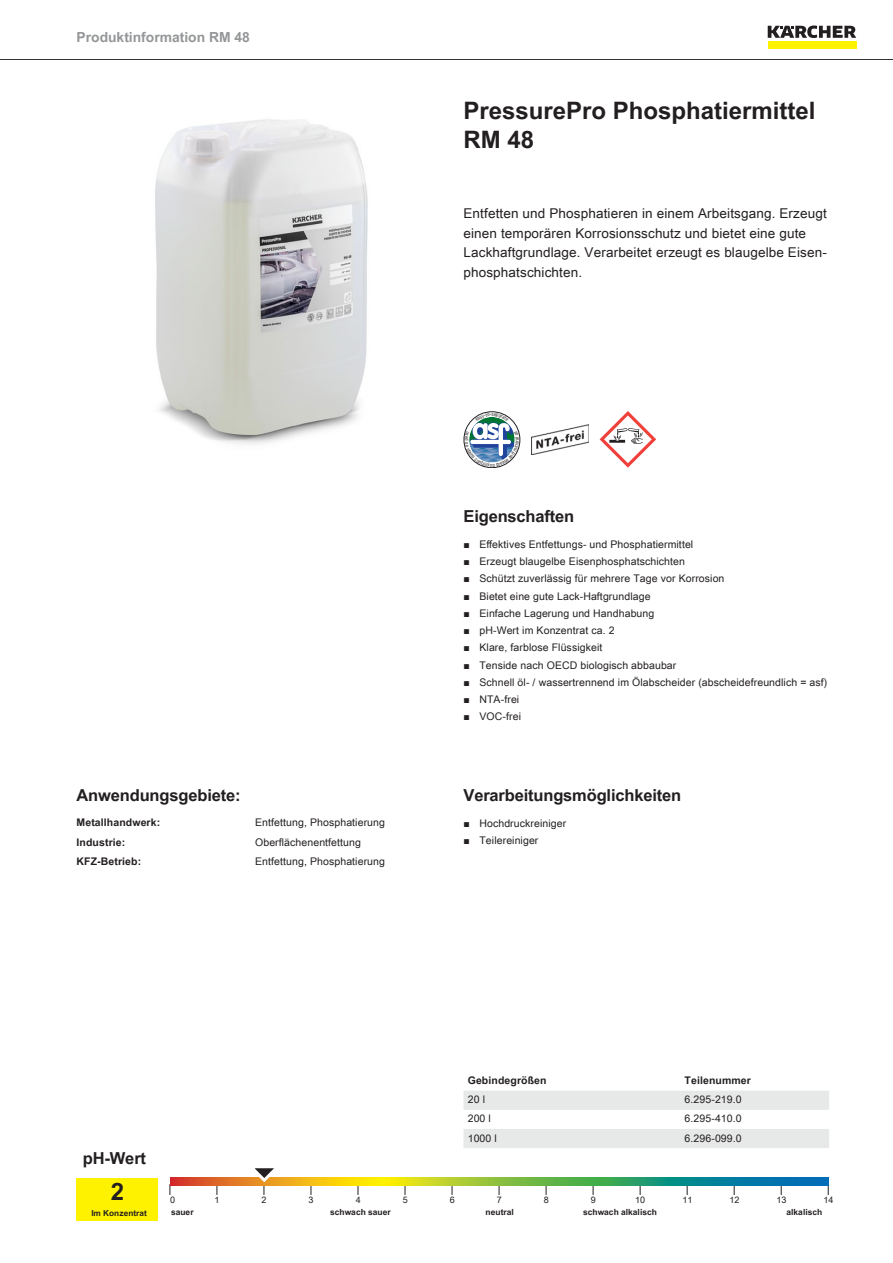
<style>
.page{position:relative;width:893px;height:1263px;background:#fff}
.page>*{position:absolute;margin:0;border:0;box-sizing:border-box;transform-origin:0 0}
.t1{font:700 24px/28.8px "Arial Unicode MS";color:#231f20}
.t2{font:700 16.5px "Arial Unicode MS";letter-spacing:-.01em;color:#231f20}
.t3{font:700 13.8px "Arial Unicode MS";color:#949698}
.t4{font:13.5px/19.5px "Arial Unicode MS";letter-spacing:.01em;color:#231f20}
.t5{font:10.5px "Arial Unicode MS";letter-spacing:.01em;color:#231f20}
.t6{font:700 10.5px "Arial Unicode MS";letter-spacing:.01em;color:#231f20}
.t7{font:9px "Arial Unicode MS";color:#231f20}
.t8{font:700 8.4px "Arial Unicode MS";color:#231f20}
.t9{font:700 8.25px "Arial Unicode MS";color:#231f20}
.s1{font-family:"Arial"}
</style>
<div class="page">
<hr style="left:0;top:59px;width:893px;height:1px;background:#231f20">
<div style="left:768px;top:42px;width:88px;height:7px;background:#fff200"></div>
<svg style="left:768px;top:26px;width:88px;height:12px"></svg>
<img style="left:155px;top:119px;width:213px;height:325px">
<img style="left:531px;top:424px;width:57px;height:30px">
<svg style="left:600px;top:411px;width:56px;height:57px"></svg>
<div style="left:77px;top:1178px;width:81px;height:42px;background:#fff200"></div>
<svg style="left:170px;top:1178px;width:658px;height:8px;background:#7ca24e"></svg>
<svg style="left:247px;top:1168px;width:38px;height:27px"></svg>
<svg style="left:463px;top:1091px;width:366px;height:57px"></svg>
<svg style="left:464px;top:412px;width:56px;height:56px"></svg>
<h3 class="t3" style="left:77px;top:27px;width:175px">Produktinformation RM 48</h3>
<h1 class="t1" style="left:463px;top:97px;width:354px">PressurePro Phosphatiermittel<br>RM 48</h1>
<p class="t4" style="left:463px;top:203px;width:365px">Entfetten und Phosphatieren in einem Arbeitsgang. Erzeugt einen temporären Korrosionsschutz und bietet eine gute Lackhaftgrundlage. Verarbeitet erzeugt es blaugelbe Eisen&shy;phosphatschichten.</p>
<h2 class="t2" style="left:77px;top:783px;width:166px">Anwendungsgebiete:</h2>
<p class="t6" style="left:77px;top:815px;width:85px">Metallhandwerk:</p>
<p class="t5" style="left:255px;top:815px;width:131px">Entfettung, Phosphatierung</p>
<p class="t6" style="left:77px;top:834px;width:50px">Industrie:</p>
<p class="t5" style="left:255px;top:834px;width:107px">Oberflächenentfettung</p>
<p class="t6" style="left:77px;top:853px;width:66px">KFZ-Betrieb:</p>
<p class="t5" style="left:255px;top:854px;width:131px">Entfettung, Phosphatierung</p>
<h2 class="t2" style="left:463px;top:504px;width:112px">Eigenschaften</h2>
<p class="t5" style="left:463px;top:536px;width:231px"><span class="s1">■</span> Effektives Entfettungs- und Phosphatiermittel</p>
<p class="t5" style="left:463px;top:554px;width:223px"><span class="s1">■</span> Erzeugt blaugelbe Eisenphosphatschichten</p>
<p class="t5" style="left:463px;top:571px;width:262px"><span class="s1">■</span> Schützt zuverlässig für mehrere Tage vor Korrosion</p>
<p class="t5" style="left:463px;top:588px;width:189px"><span class="s1">■</span> Bietet eine gute Lack-Haftgrundlage</p>
<p class="t5" style="left:463px;top:605px;width:192px"><span class="s1">■</span> Einfache Lagerung und Handhabung</p>
<p class="t5" style="left:463px;top:623px;width:153px"><span class="s1">■</span> pH-Wert im Konzentrat ca. 2</p>
<p class="t5" style="left:463px;top:640px;width:140px"><span class="s1">■</span> Klare, farblose Flüssigkeit</p>
<p class="t5" style="left:463px;top:657px;width:214px"><span class="s1">■</span> Tenside nach OECD biologisch abbaubar</p>
<p class="t5" style="left:463px;top:674px;width:365px"><span class="s1">■</span> Schnell öl- / wassertrennend im Ölabscheider (abscheidefreundlich = asf)</p>
<p class="t5" style="left:463px;top:692px;width:57px"><span class="s1">■</span> NTA-frei</p>
<p class="t5" style="left:463px;top:709px;width:59px"><span class="s1">■</span> VOC-frei</p>
<h2 class="t2" style="left:463px;top:783px;width:219px">Verarbeitungsmöglichkeiten</h2>
<p class="t5" style="left:463px;top:815px;width:104px"><span class="s1">■</span> Hochdruckreiniger</p>
<p class="t5" style="left:463px;top:832px;width:76px"><span class="s1">■</span> Teilereiniger</p>
<p class="t6" style="left:468px;top:1073px;width:80px">Gebindegrößen</p>
<p class="t6" style="left:685px;top:1073px;width:68px">Teilenummer</p>
<p class="t5" style="left:468px;top:1092px;width:19px">20 l</p>
<p class="t5" style="left:685px;top:1092px;width:59px">6.295-219.0</p>
<p class="t5" style="left:468px;top:1111px;width:25px">200 l</p>
<p class="t5" style="left:685px;top:1111px;width:59px">6.295-410.0</p>
<p class="t5" style="left:468px;top:1130px;width:31px">1000 l</p>
<p class="t5" style="left:685px;top:1130px;width:59px">6.296-099.0</p>
<h2 class="t2" style="left:83px;top:1146px;width:65px">pH-Wert</h2>
<h1 class="t1" style="left:111px;top:1178px;width:15px">2</h1>
<p class="t7" style="left:170px;top:1193px;width:7px">0</p>
<p class="t7" style="left:215px;top:1193px;width:7px">1</p>
<p class="t7" style="left:262px;top:1193px;width:7px">2</p>
<p class="t7" style="left:309px;top:1193px;width:7px">3</p>
<p class="t7" style="left:356px;top:1193px;width:7px">4</p>
<p class="t7" style="left:403px;top:1193px;width:7px">5</p>
<p class="t7" style="left:450px;top:1193px;width:7px">6</p>
<p class="t7" style="left:497px;top:1193px;width:7px">7</p>
<p class="t7" style="left:544px;top:1193px;width:7px">8</p>
<p class="t7" style="left:591px;top:1193px;width:7px">9</p>
<p class="t7" style="left:635px;top:1193px;width:12px">10</p>
<p class="t7" style="left:682px;top:1193px;width:12px">11</p>
<p class="t7" style="left:729px;top:1193px;width:12px">12</p>
<p class="t7" style="left:776px;top:1193px;width:12px">13</p>
<p class="t7" style="left:823px;top:1193px;width:12px">14</p>
<p class="t9" style="left:91px;top:1207px;width:57px">Im Konzentrat</p>
<p class="t8" style="left:171px;top:1206px;width:24px">sauer</p>
<p class="t8" style="left:330px;top:1206px;width:62px">schwach sauer</p>
<p class="t8" style="left:486px;top:1206px;width:30px">neutral</p>
<p class="t8" style="left:583px;top:1206px;width:75px">schwach alkalisch</p>
<p class="t8" style="left:786px;top:1206px;width:37px">alkalisch</p>
</div>
